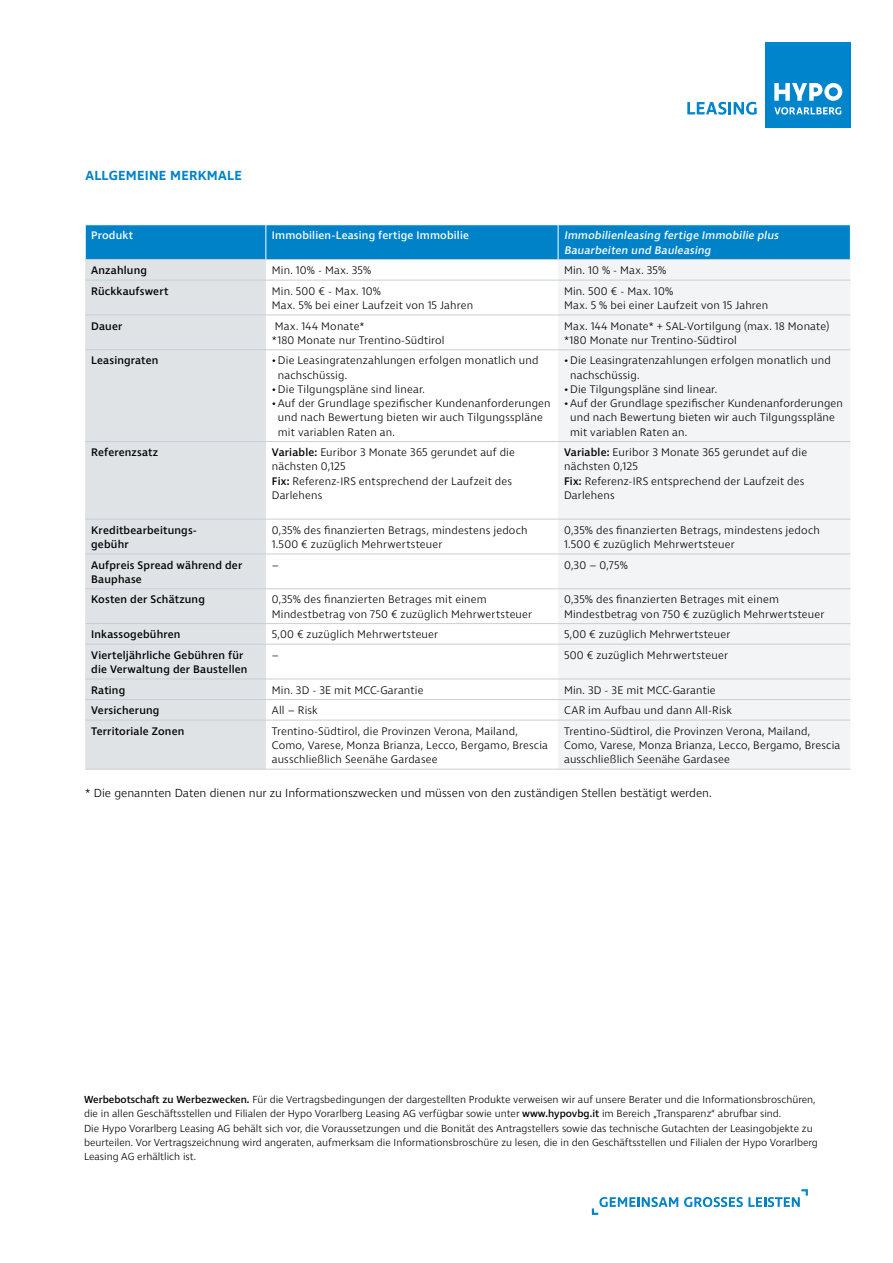
<style>
.page{position:relative;width:893px;height:1263px;background:#fff}
.page>*{position:absolute;margin:0;border:0;box-sizing:border-box;transform-origin:0 0}
.t1{font:600 13.5px "Ingra";letter-spacing:.02em;color:#0082c9}
.t2{font:300 12px "Ingra";color:#000}
.t3{font:300 11.25px/14.2px "Ingra";letter-spacing:.015em;color:#000}
.t4{font:500 11.25px/14.2px "Ingra";letter-spacing:.015em;color:#000}
.t5{font:italic 500 11.25px/14.2px "Ingra";color:#fff}
.t6{font:500 11.25px "Ingra";letter-spacing:.015em;color:#fff}
.t7{font:300 10.5px/14.2px "Ingra";color:#000}
.s1{font-weight:500}
</style>
<div class="page">
<svg style="left:687px;top:102px;width:70px;height:13px"></svg>
<div style="left:765px;top:43px;width:85px;height:85px;background:#0085cc"></div>
<svg style="left:774px;top:107px;width:67px;height:8px"></svg>
<svg style="left:774px;top:83px;width:68px;height:18px"></svg>
<div style="left:86px;top:225px;width:764px;height:34px;background:#0082c9"></div>
<div style="left:85px;top:260px;width:181px;height:509px;background:#dfe3e6"></div>
<div style="left:558px;top:260px;width:292px;height:509px;background:#f2f4f5"></div>
<hr style="left:85px;top:644px;width:181px;height:1px;background:#c7d0d5">
<hr style="left:266px;top:644px;width:292px;height:1px;background:#c7d0d5">
<hr style="left:85px;top:679px;width:181px;height:1px;background:#c7d0d5">
<hr style="left:266px;top:679px;width:292px;height:1px;background:#c7d0d5">
<hr style="left:85px;top:699px;width:181px;height:1px;background:#c7d0d5">
<hr style="left:266px;top:699px;width:292px;height:1px;background:#c7d0d5">
<hr style="left:85px;top:720px;width:181px;height:1px;background:#c7d0d5">
<hr style="left:266px;top:720px;width:292px;height:1px;background:#c7d0d5">
<hr style="left:85px;top:769px;width:181px;height:1px;background:#c7d0d5">
<hr style="left:266px;top:769px;width:292px;height:1px;background:#c7d0d5">
<hr style="left:266px;top:225px;width:1px;height:34px;background:#fff">
<hr style="left:558px;top:225px;width:1px;height:34px;background:#fff">
<hr style="left:558px;top:259px;width:293px;height:1px;background:#c7d0d5">
<hr style="left:85px;top:259px;width:181px;height:1px;background:#c7d0d5">
<hr style="left:266px;top:259px;width:292px;height:1px;background:#c7d0d5">
<hr style="left:85px;top:280px;width:181px;height:1px;background:#c7d0d5">
<hr style="left:266px;top:280px;width:292px;height:1px;background:#c7d0d5">
<hr style="left:85px;top:315px;width:181px;height:1px;background:#c7d0d5">
<hr style="left:266px;top:315px;width:292px;height:1px;background:#c7d0d5">
<hr style="left:85px;top:349px;width:181px;height:1px;background:#c7d0d5">
<hr style="left:266px;top:349px;width:292px;height:1px;background:#c7d0d5">
<hr style="left:85px;top:441px;width:181px;height:1px;background:#c7d0d5">
<hr style="left:266px;top:441px;width:292px;height:1px;background:#c7d0d5">
<hr style="left:85px;top:519px;width:181px;height:1px;background:#c7d0d5">
<hr style="left:266px;top:519px;width:292px;height:1px;background:#c7d0d5">
<hr style="left:85px;top:554px;width:181px;height:1px;background:#c7d0d5">
<hr style="left:266px;top:554px;width:292px;height:1px;background:#c7d0d5">
<hr style="left:85px;top:588px;width:181px;height:1px;background:#c7d0d5">
<hr style="left:266px;top:588px;width:292px;height:1px;background:#c7d0d5">
<hr style="left:85px;top:623px;width:181px;height:1px;background:#c7d0d5">
<hr style="left:266px;top:623px;width:292px;height:1px;background:#c7d0d5">
<hr style="left:558px;top:280px;width:292px;height:1px;background:#c7d0d5">
<hr style="left:558px;top:315px;width:292px;height:1px;background:#c7d0d5">
<hr style="left:558px;top:349px;width:292px;height:1px;background:#c7d0d5">
<hr style="left:558px;top:441px;width:292px;height:1px;background:#c7d0d5">
<hr style="left:558px;top:554px;width:292px;height:1px;background:#c7d0d5">
<hr style="left:558px;top:519px;width:292px;height:1px;background:#c7d0d5">
<hr style="left:558px;top:588px;width:292px;height:1px;background:#c7d0d5">
<hr style="left:558px;top:623px;width:292px;height:1px;background:#c7d0d5">
<hr style="left:558px;top:644px;width:292px;height:1px;background:#c7d0d5">
<hr style="left:558px;top:679px;width:292px;height:1px;background:#c7d0d5">
<hr style="left:558px;top:699px;width:292px;height:1px;background:#c7d0d5">
<hr style="left:558px;top:720px;width:292px;height:1px;background:#c7d0d5">
<hr style="left:558px;top:769px;width:292px;height:1px;background:#c7d0d5">
<svg style="left:592px;top:1197px;width:86px;height:18px"></svg>
<svg style="left:684px;top:1189px;width:124px;height:18px"></svg>
<p class="t1" style="left:85px;top:167px;width:158px">ALLGEMEINE MERKMALE</p>
<p class="t6" style="left:91px;top:228px;width:43px">Produkt</p>
<p class="t6" style="left:272px;top:228px;width:199px">Immobilien-Leasing fertige Immobilie</p>
<p class="t5" style="left:564px;top:229px;width:218px">Immobilienleasing fertige Immobilie plus<br>Bauarbeiten und Bauleasing</p>
<p class="t4" style="left:91px;top:264px;width:57px">Anzahlung</p>
<p class="t3" style="left:272px;top:264px;width:101px">Min. 10% - Max. 35%</p>
<p class="t3" style="left:564px;top:264px;width:104px">Min. 10 % - Max. 35%</p>
<p class="t4" style="left:91px;top:284px;width:79px">Rückkaufswert</p>
<p class="t3" style="left:272px;top:284px;width:203px">Min. 500 € - Max. 10%<br>Max. 5% bei einer Laufzeit von 15 Jahren</p>
<p class="t3" style="left:564px;top:284px;width:206px">Min. 500 € - Max. 10%<br>Max. 5 % bei einer Laufzeit von 15 Jahren</p>
<p class="t4" style="left:91px;top:319px;width:33px">Dauer</p>
<p class="t3" style="left:272px;top:319px;width:174px">Max. 144 Monate*<br>*180 Monate nur Trentino-Südtirol</p>
<p class="t3" style="left:564px;top:319px;width:267px">Max. 144 Monate* + SAL-Vortilgung (max. 18 Monate) *180 Monate nur Trentino-Südtirol</p>
<p class="t4" style="left:91px;top:354px;width:69px">Leasingraten</p>
<p class="t3" style="left:278px;top:354px;width:262px;text-indent:-6px">•Die Leasingratenzahlungen erfolgen monatlich und nachschüssig.</p>
<p class="t3" style="left:272px;top:382px;width:155px">•Die Tilgungspläne sind linear.</p>
<p class="t3" style="left:278px;top:397px;width:274px;text-indent:-6px">•Auf der Grundlage spezifischer Kundenanforderungen und nach Bewertung bieten wir auch Tilgungsspläne mit variablen Raten an.</p>
<p class="t3" style="left:570px;top:354px;width:262px;text-indent:-6px">•Die Leasingratenzahlungen erfolgen monatlich und nachschüssig.</p>
<p class="t3" style="left:564px;top:382px;width:155px">•Die Tilgungspläne sind linear.</p>
<p class="t3" style="left:570px;top:397px;width:274px;text-indent:-6px">•Auf der Grundlage spezifischer Kundenanforderungen und nach Bewertung bieten wir auch Tilgungsspläne mit variablen Raten an.</p>
<p class="t4" style="left:91px;top:446px;width:69px">Referenzsatz</p>
<p class="t3" style="left:272px;top:446px;width:245px"><span class="s1">Variable:</span> Euribor 3 Monate 365 gerundet auf die nächsten 0,125<br><span class="s1">Fix:</span> Referenz-IRS entsprechend der Laufzeit des<br>Darlehens</p>
<p class="t3" style="left:564px;top:446px;width:245px"><span class="s1">Variable:</span> Euribor 3 Monate 365 gerundet auf die nächsten 0,125<br><span class="s1">Fix:</span> Referenz-IRS entsprechend der Laufzeit des<br>Darlehens</p>
<p class="t4" style="left:91px;top:523px;width:107px">Kreditbearbeitungs&shy;gebühr</p>
<p class="t3" style="left:272px;top:523px;width:257px">0,35% des finanzierten Betrags, mindestens jedoch<br>1.500 € zuzüglich Mehrwertsteuer</p>
<p class="t3" style="left:564px;top:523px;width:257px">0,35% des finanzierten Betrags, mindestens jedoch<br>1.500 € zuzüglich Mehrwertsteuer</p>
<p class="t4" style="left:91px;top:558px;width:153px">Aufpreis Spread während der<br>Bauphase</p>
<p class="t3" style="left:272px;top:558px;width:9px">–</p>
<p class="t3" style="left:564px;top:558px;width:65px">0,30 – 0,75%</p>
<p class="t4" style="left:91px;top:593px;width:115px">Kosten der Schätzung</p>
<p class="t3" style="left:272px;top:593px;width:262px">0,35% des finanzierten Betrages mit einem<br>Mindestbetrag von 750 € zuzüglich Mehrwertsteuer</p>
<p class="t3" style="left:564px;top:593px;width:262px">0,35% des finanzierten Betrages mit einem<br>Mindestbetrag von 750 € zuzüglich Mehrwertsteuer</p>
<p class="t4" style="left:91px;top:628px;width:91px">Inkassogebühren</p>
<p class="t3" style="left:272px;top:628px;width:168px">5,00 € zuzüglich Mehrwertsteuer</p>
<p class="t3" style="left:564px;top:628px;width:168px">5,00 € zuzüglich Mehrwertsteuer</p>
<p class="t4" style="left:91px;top:648px;width:158px">Vierteljährliche Gebühren für die Verwaltung der Baustellen</p>
<p class="t3" style="left:272px;top:648px;width:9px">–</p>
<p class="t3" style="left:564px;top:648px;width:165px">500 € zuzüglich Mehrwertsteuer</p>
<p class="t4" style="left:91px;top:683px;width:36px">Rating</p>
<p class="t3" style="left:272px;top:683px;width:153px">Min. 3D - 3E mit MCC-Garantie</p>
<p class="t3" style="left:564px;top:683px;width:153px">Min. 3D - 3E mit MCC-Garantie</p>
<p class="t4" style="left:91px;top:704px;width:70px">Versicherung</p>
<p class="t3" style="left:272px;top:704px;width:47px">All – Risk</p>
<p class="t3" style="left:564px;top:704px;width:169px">CAR im Aufbau und dann All-Risk</p>
<p class="t4" style="left:91px;top:724px;width:95px">Territoriale Zonen</p>
<p class="t3" style="left:272px;top:724px;width:278px">Trentino-Südtirol, die Provinzen Verona, Mailand,<br>Como, Varese, Monza Brianza, Lecco, Bergamo, Brescia ausschließlich Seenähe Gardasee</p>
<p class="t3" style="left:564px;top:724px;width:278px">Trentino-Südtirol, die Provinzen Verona, Mailand,<br>Como, Varese, Monza Brianza, Lecco, Bergamo, Brescia ausschließlich Seenähe Gardasee</p>
<p class="t2" style="left:85px;top:785px;width:628px">* Die genannten Daten dienen nur zu Informationszwecken und müssen von den zuständigen Stellen bestätigt werden.</p>
<p class="t7" style="left:84px;top:1093px;width:735px"><span class="s1">Werbebotschaft zu Werbezwecken.</span> Für die Vertragsbedingungen der dargestellten Produkte verweisen wir auf unsere Berater und die Informationsbroschüren, die in allen Geschäftsstellen und Filialen der Hypo Vorarlberg Leasing AG verfügbar sowie unter <span class="s1">www.hypovbg.it</span> im Bereich „Transparenz“ abrufbar sind.<br>Die Hypo Vorarlberg Leasing AG behält sich vor, die Voraussetzungen und die Bonität des Antragstellers sowie das technische Gutachten der Leasingobjekte zu beurteilen. Vor Vertragszeichnung wird angeraten, aufmerksam die Informationsbroschüre zu lesen, die in den Geschäftsstellen und Filialen der Hypo Vorarlberg Leasing AG erhältlich ist.</p>
</div>
